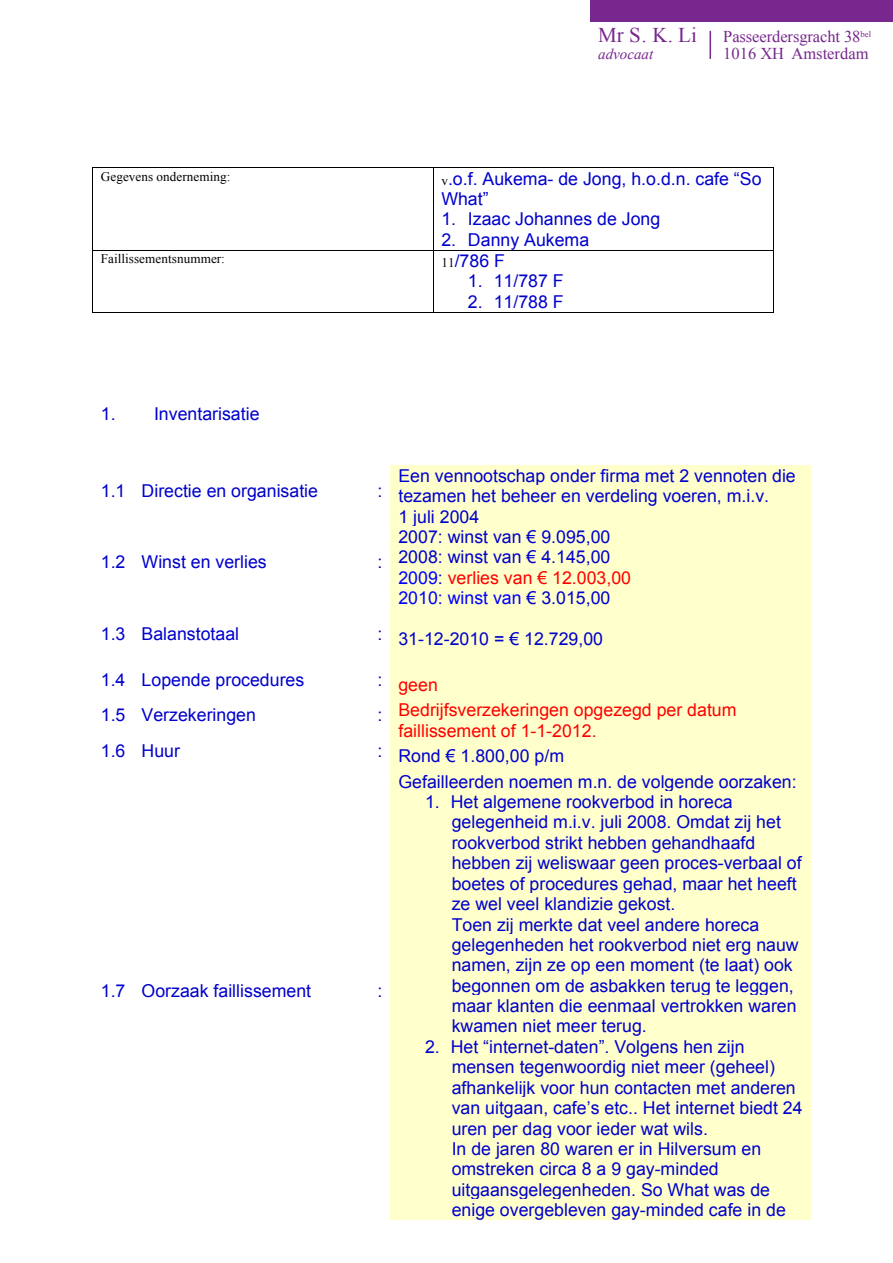
<style>
.page{position:relative;width:893px;height:1263px;background:#fff}
.page>*{position:absolute;margin:0;border:0;box-sizing:border-box;transform-origin:0 0}
.t1{font:21px "Times New Roman";color:#77278d}
.t2{font:17.7px/20.4px "Arial";color:#00c}
.t3{font:17.7px/20.2px "Arial";color:#f00}
.t4{font:16.5px "Times New Roman";letter-spacing:-.005em;color:#77278d}
.t5{font:italic 15px "Times New Roman";color:#77278d}
.t6{font:13.05px "Times New Roman";letter-spacing:.005em;color:#000}
.s1{font-family:"Times New Roman";font-size:13.05px;color:#000}
.s2{color:#00f}
.s3{color:#f00}
.s4{color:#00c}
</style>
<div class="page">
<hr style="left:709px;top:31px;width:2px;height:28px;background:#77278d">
<div style="left:590px;top:0;width:303px;height:21px;background:#77278d"></div>
<hr style="left:93px;top:167px;width:340px;height:1px;background:#000">
<hr style="left:434px;top:167px;width:339px;height:1px;background:#000">
<hr style="left:92px;top:168px;width:1px;height:82px;background:#000">
<hr style="left:433px;top:168px;width:1px;height:82px;background:#000">
<hr style="left:773px;top:168px;width:1px;height:82px;background:#000">
<hr style="left:93px;top:250px;width:340px;height:1px;background:#000">
<hr style="left:434px;top:250px;width:339px;height:1px;background:#000">
<hr style="left:92px;top:250px;width:1px;height:62px;background:#000">
<hr style="left:93px;top:312px;width:340px;height:1px;background:#000">
<hr style="left:433px;top:250px;width:1px;height:62px;background:#000">
<hr style="left:434px;top:312px;width:339px;height:1px;background:#000">
<hr style="left:773px;top:250px;width:1px;height:62px;background:#000">
<div style="left:390px;top:465px;width:421px;height:61px;background:#ffc"></div>
<div style="left:390px;top:526px;width:421px;height:82px;background:#ffc"></div>
<div style="left:390px;top:608px;width:421px;height:61px;background:#ffc"></div>
<div style="left:390px;top:669px;width:421px;height:31px;background:#ffc"></div>
<div style="left:390px;top:700px;width:421px;height:41px;background:#ffc"></div>
<div style="left:390px;top:741px;width:421px;height:30px;background:#ffc"></div>
<div style="left:390px;top:771px;width:421px;height:449px;background:#ffc"></div>
<p class="t1" style="left:598px;top:21px;width:100px">Mr S. K. Li</p>
<p class="t4" style="left:723px;top:25px;width:149px">Passeerdersgracht 38<sup>bel</sup></p>
<p class="t5" style="left:598px;top:44px;width:56px">advocaat</p>
<p class="t4" style="left:723px;top:42px;width:147px">1016 XH Amsterdam</p>
<p class="t6" style="left:101px;top:167px;width:131px">Gegevens onderneming:</p>
<p class="t2" style="left:441px;top:168px;width:322px"><span class="s1">v</span>.o.f. Aukema- de Jong, h.o.d.n. cafe “So<br>What”</p>
<p class="t2" style="left:441px;top:209px;width:220px">1. Izaac Johannes de Jong</p>
<p class="t2" style="left:441px;top:229px;width:149px">2. Danny Aukema</p>
<p class="t6" style="left:101px;top:250px;width:126px">Faillissementsnummer:</p>
<p class="t2" style="left:441px;top:251px;width:65px"><span class="s1">11</span>/786 F</p>
<p class="t2" style="left:468px;top:271px;width:97px">1. 11/787 F</p>
<p class="t2" style="left:468px;top:291px;width:97px">2. 11/788 F</p>
<p class="t2" style="left:101px;top:404px;width:160px">1. Inventarisatie</p>
<p class="t2" style="left:101px;top:481px;width:219px">1.1 Directie en organisatie</p>
<p class="t2" style="left:378px;top:481px;width:6px">:</p>
<p class="t2" style="left:101px;top:552px;width:167px">1.2 Winst en verlies</p>
<p class="t2" style="left:378px;top:552px;width:6px">:</p>
<p class="t2" style="left:398px;top:466px;width:399px">Een vennootschap onder firma met 2 vennoten die tezamen het beheer en verdeling voeren, m.i.v.<br>1 juli 2004</p>
<p class="t2" style="left:398px;top:527px;width:234px">2007: winst van € 9.095,00<br>2008: winst van € 4.145,00<br><span class="s2">2009</span>: <span class="s3">verlies van € 12.003,00<br></span><span class="s2">2010: winst van</span> € 3.015,00</p>
<p class="t2" style="left:101px;top:623px;width:140px">1.3 Balanstotaal</p>
<p class="t2" style="left:378px;top:629px;width:227px">: 31-12-2010 = € 12.729,00</p>
<p class="t2" style="left:101px;top:669px;width:205px">1.4 Lopende procedures</p>
<p class="t3" style="left:378px;top:674px;width:62px"><sup>:</sup> geen</p>
<p class="t2" style="left:101px;top:705px;width:157px">1.5 Verzekeringen</p>
<p class="t3" style="left:398px;top:700px;width:340px;text-indent:-21px"><span class="s4">:</span> Bedrijfsverzekeringen opgezegd per datum faillissement of 1-1-2012.</p>
<p class="t2" style="left:101px;top:741px;width:81px">1.6 Huur</p>
<p class="t2" style="left:378px;top:746px;width:188px">: Rond € 1.800,00 p/m</p>
<p class="t2" style="left:101px;top:981px;width:212px">1.7 Oorzaak faillissement</p>
<p class="t2" style="left:378px;top:981px;width:6px">:</p>
<p class="t2" style="left:398px;top:771px;width:400px">Gefailleerden noemen m.n. de volgende oorzaken:</p>
<p class="t2" style="left:452px;top:792px;width:351px;text-indent:-27px">1. Het algemene rookverbod in horeca gelegenheid m.i.v. juli 2008. Omdat zij het rookverbod strikt hebben gehandhaafd hebben zij weliswaar geen proces-verbaal of boetes of procedures gehad, maar het heeft ze wel veel klandizie gekost.<br>Toen zij merkte dat veel andere horeca gelegenheden het rookverbod niet erg nauw namen, zijn ze op een moment (te laat) ook begonnen om de asbakken terug te leggen, maar klanten die eenmaal vertrokken waren kwamen niet meer terug.</p>
<p class="t2" style="left:452px;top:1037px;width:352px;text-indent:-27px">2. Het “internet-daten”. Volgens hen zijn mensen tegenwoordig niet meer (geheel) afhankelijk voor hun contacten met anderen van uitgaan, cafe’s etc.. Het internet biedt 24 uren per dag voor ieder wat wils.<br>In de jaren 80 waren er in Hilversum en omstreken circa 8 a 9 gay-minded uitgaansgelegenheden. So What was de enige overgebleven gay-minded cafe in de</p>
</div>
